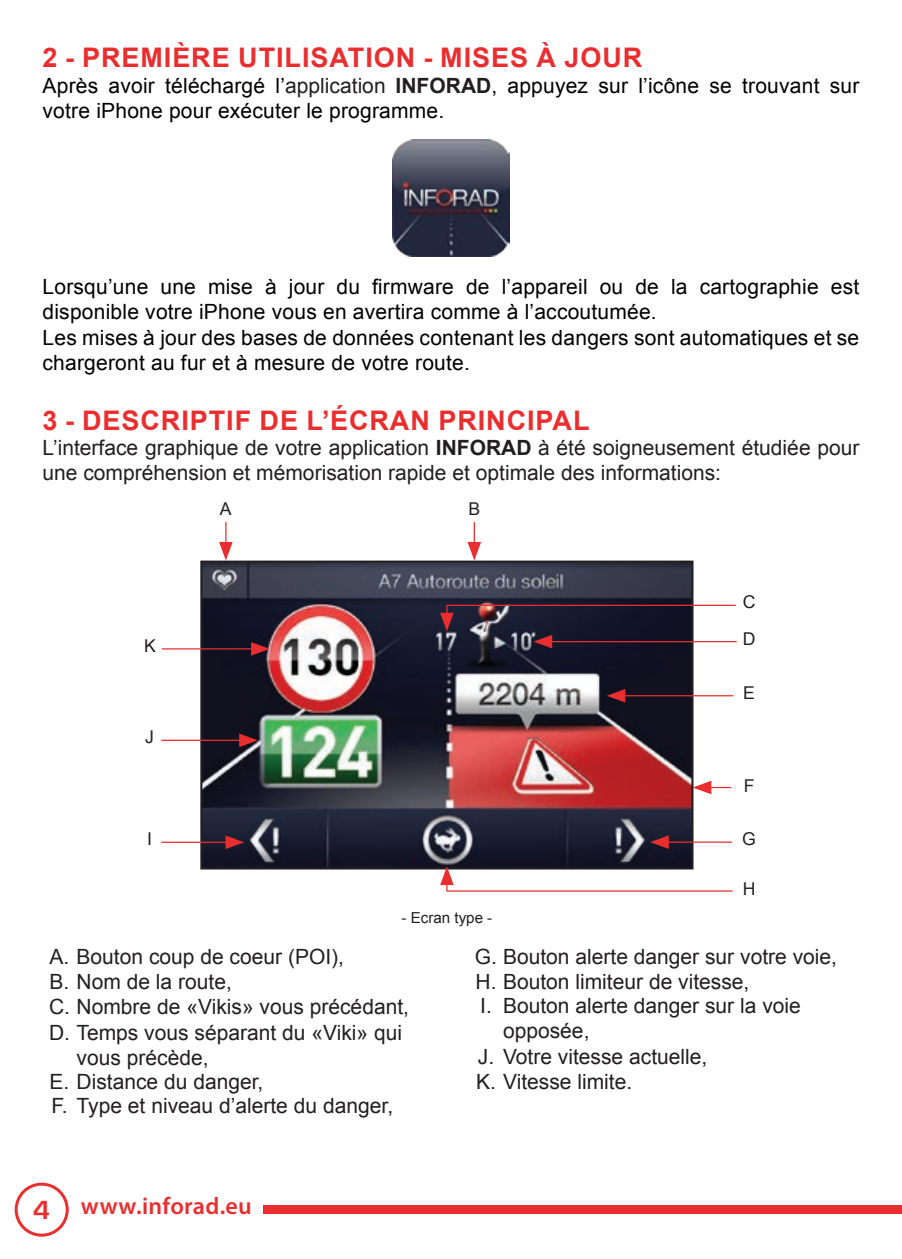
<style>
.page{position:relative;width:902px;height:1259px;background:#fff}
.page>*{position:absolute;margin:0;border:0;box-sizing:border-box;transform-origin:0 0}
.t1{font:700 27px "Arial";letter-spacing:.035em;color:#ea2e2f}
.t2{font:600 24px "Myriad Pro";letter-spacing:.01em;color:#ea2e2f}
.t3{font:21px/25.2px "Arial";color:#231f20}
.t4{font:21px/25.2px "Arial";letter-spacing:.01em;color:#000}
.t5{font:17.7px/36.9px "Arial";color:#231f20}
.t6{font:15px "Arial";color:#231f20}
.s1{color:#231f20}
.s2{font-weight:700;color:#231f20}
.s3{font-weight:700}
.s4{font-family:"Eurostile";font-weight:700;font-size:27px}
</style>
<div class="page">
<div style="left:15px;top:1182px;width:54px;height:54px;border:3px solid #ea2e2f;border-radius:50%"></div>
<div style="left:264px;top:1205px;width:637px;height:9px;background:#ea2e2f"></div>
<svg style="left:693px;top:780px;width:37px;height:14px"></svg>
<img style="left:203px;top:563px;width:487px;height:303px">
<div style="left:200px;top:560px;width:493px;height:309px;border:2px solid #231f20"></div>
<svg style="left:219px;top:522px;width:14px;height:38px"></svg>
<hr style="left:473px;top:522px;width:2px;height:25px;background:#ea2e2f">
<svg style="left:467px;top:542px;width:14px;height:18px"></svg>
<svg style="left:440px;top:866px;width:293px;height:26px"></svg>
<svg style="left:440px;top:604px;width:296px;height:44px;background:#4d4150"></svg>
<hr style="left:162px;top:841px;width:68px;height:2px;background:#ea2e2f">
<svg style="left:225px;top:835px;width:19px;height:14px"></svg>
<hr style="left:162px;top:648px;width:94px;height:1px;background:#ea2e2f">
<svg style="left:251px;top:642px;width:19px;height:13px"></svg>
<hr style="left:162px;top:739px;width:82px;height:2px;background:#ea2e2f">
<svg style="left:239px;top:733px;width:19px;height:14px"></svg>
<hr style="left:664px;top:841px;width:67px;height:2px;background:#ea2e2f">
<svg style="left:650px;top:835px;width:18px;height:14px"></svg>
<hr style="left:620px;top:695px;width:112px;height:1px;background:#ea2e2f">
<svg style="left:606px;top:689px;width:19px;height:13px"></svg>
<img style="left:392px;top:140px;width:117px;height:117px">
<p class="t1" style="left:43px;top:39px;width:601px">2 - PREMIÈRE UTILISATION - MISES À JOUR</p>
<p class="t4" style="left:43px;top:72px;width:403px">Après avoir téléchargé l’<span class="s1">application</span> <span class="s2">INFORA</span></p>
<p class="t4" style="left:476px;top:72px;width:384px"><span class="s2">D</span>, appuyez sur l’icône se trouvant sur</p>
<p class="t4" style="left:43px;top:98px;width:403px">votre iPhone pour exécuter le programme.</p>
<p class="t4" style="left:43px;top:274px;width:818px">Lorsqu’une une mise à jour du firmware de l’appareil ou de la cartographie est disponible votre iPhone vous en avertira comme à l’accoutumée.<br>Les mises à jour des bases de données contenant les dangers sont automatiques et se chargeront au fur et à mesure de votre route.</p>
<p class="t1" style="left:43px;top:401px;width:548px">3 - DESCRIPTIF DE L’ÉCRAN PRINCIPAL</p>
<p class="t3" style="left:43px;top:435px;width:444px">L’interface graphique de votre application <span class="s3">INFORA</span></p>
<p class="t3" style="left:43px;top:435px;width:818px;text-indent:474px"><span class="s3">D</span> à été soigneusement étudiée pour une compréhension et mémorisation rapide et optimale des informations:</p>
<p class="t5" style="left:144px;top:627px;width:13px">K</p>
<p class="t5" style="left:145px;top:718px;width:10px">J</p>
<p class="t5" style="left:147px;top:820px;width:6px">I</p>
<p class="t5" style="left:220px;top:490px;width:13px">A</p>
<p class="t5" style="left:468px;top:490px;width:13px">B</p>
<p class="t6" style="left:401px;top:907px;width:92px">- Ecran type -</p>
<p class="t5" style="left:742px;top:583px;width:14px">C<br>D</p>
<p class="t5" style="left:743px;top:674px;width:13px">E</p>
<p class="t5" style="left:743px;top:767px;width:12px">F</p>
<p class="t5" style="left:742px;top:820px;width:15px">G</p>
<p class="t5" style="left:742px;top:870px;width:14px">H</p>
<p class="t3" style="left:50px;top:944px;width:296px">A. Bouton coup de coeur (POI),</p>
<p class="t3" style="left:50px;top:969px;width:184px">B. Nom de la route,</p>
<p class="t3" style="left:49px;top:994px;width:361px">C. Nombre de «Vikis» vous précédant,</p>
<p class="t3" style="left:49px;top:1019px;width:354px">D. Temps vous séparant du «Viki» qui</p>
<p class="t3" style="left:77px;top:1044px;width:133px">vous précède,</p>
<p class="t3" style="left:50px;top:1068px;width:215px">E. Distance du danger,</p>
<p class="t3" style="left:51px;top:1092px;width:343px">F. Type et niveau d’alerte du danger,</p>
<p class="t2" style="left:33px;top:1191px;width:220px"><span class="s4">4</span> www.inforad.eu</p>
<p class="t3" style="left:475px;top:944px;width:363px">G. Bouton alerte danger sur votre voie,</p>
<p class="t3" style="left:475px;top:969px;width:275px">H. Bouton limiteur de vitesse,</p>
<p class="t3" style="left:480px;top:993px;width:322px">I. Bouton alerte danger sur la voie</p>
<p class="t3" style="left:503px;top:1018px;width:88px">opposée,</p>
<p class="t3" style="left:478px;top:1043px;width:231px">J. Votre vitesse actuelle,</p>
<p class="t3" style="left:476px;top:1068px;width:158px">K. Vitesse limite.</p>
</div>
